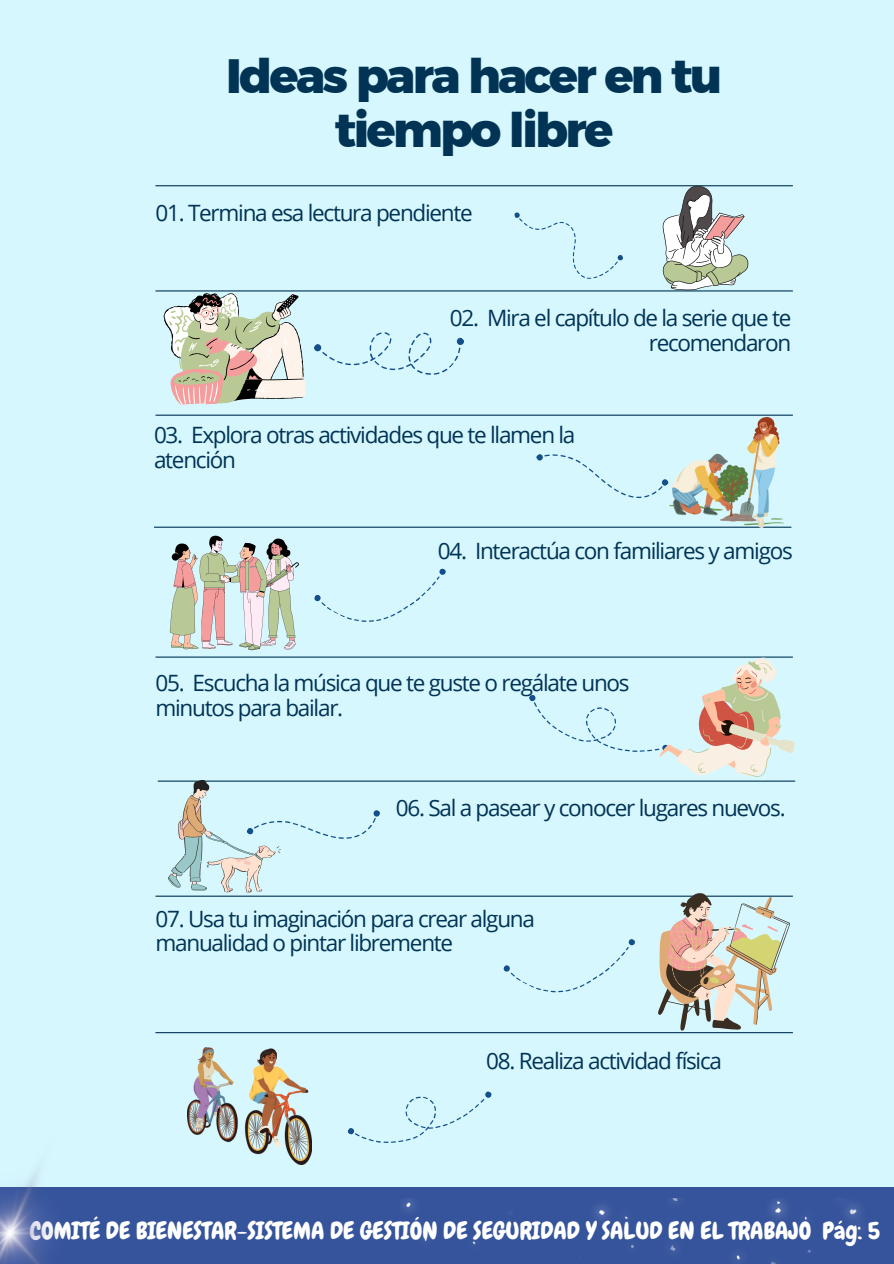
<style>
.page{position:relative;width:894px;height:1264px;background:#fff}
.page>*{position:absolute;margin:0;border:0;box-sizing:border-box;transform-origin:0 0}
.t1{font:700 48px/54px "Kief Montaser Extra";letter-spacing:-.055em;color:#003354;text-align:center}
.t2{font:24px "Chewy";color:#fff}
.t3{font:22.5px/24.8px "Open Sans";letter-spacing:-.055em;color:#003354}
</style>
<div class="page">
<div style="left:0;top:0;width:893px;height:1263px;background:#d7f7ff"></div>
<hr style="left:155px;top:185px;width:637px;height:1px;background:#003354">
<hr style="left:155px;top:290px;width:637px;height:1px;background:#003354">
<hr style="left:155px;top:414px;width:637px;height:2px;background:#003354">
<hr style="left:154px;top:526px;width:637px;height:2px;background:#003354">
<hr style="left:155px;top:656px;width:637px;height:1px;background:#003354">
<div style="left:0;top:1187px;width:893px;height:76px;background:#36549c"></div>
<hr style="left:158px;top:780px;width:637px;height:1px;background:#003354">
<hr style="left:155px;top:895px;width:637px;height:1px;background:#003354">
<hr style="left:155px;top:1032px;width:637px;height:1px;background:#003354">
<svg style="left:513px;top:212px;width:110px;height:79px"></svg>
<svg style="left:312px;top:290px;width:153px;height:126px"></svg>
<svg style="left:535px;top:454px;width:134px;height:74px"></svg>
<svg style="left:314px;top:568px;width:132px;height:54px"></svg>
<svg style="left:503px;top:939px;width:132px;height:54px"></svg>
<svg style="left:347px;top:1091px;width:145px;height:52px"></svg>
<svg style="left:662px;top:186px;width:86px;height:104px"></svg>
<svg style="left:170px;top:535px;width:129px;height:115px"></svg>
<svg style="left:163px;top:293px;width:142px;height:112px"></svg>
<svg style="left:528px;top:657px;width:266px;height:125px"></svg>
<svg style="left:168px;top:780px;width:213px;height:112px"></svg>
<img style="left:188px;top:1047px;width:123px;height:117px">
<svg style="left:657px;top:893px;width:132px;height:137px"></svg>
<img style="left:669px;top:418px;width:114px;height:109px">
<img style="left:402px;top:1198px;width:459px;height:65px">
<img style="left:0;top:1170px;width:52px;height:93px">
<h1 class="t1" style="left:226px;top:48px;width:497px">Ideas para hacer en tu tiempo libre</h1>
<p class="t3" style="left:155px;top:200px;width:319px">01. Termina esa lectura pendiente</p>
<p class="t3" style="left:450px;top:305px;width:343px;text-align:right">02. Mira el capítulo de la serie que te recomendaron</p>
<p class="t3" style="left:154px;top:422px;width:423px">03. Explora otras actividades que te llamen la atención</p>
<p class="t3" style="left:438px;top:538px;width:356px">04. Interactúa con familiares y amigos</p>
<p class="t3" style="left:155px;top:670px;width:475px">05. Escucha la música que te guste o regálate unos minutos para bailar.</p>
<p class="t3" style="left:395px;top:794px;width:391px">06. Sal a pasear y conocer lugares nuevos.</p>
<p class="t3" style="left:155px;top:905px;width:381px">07. Usa tu imaginación para crear alguna manualidad o pintar libremente</p>
<p class="t3" style="left:486px;top:1047px;width:237px">08. Realiza actividad física</p>
<p class="t2" style="left:30px;top:1215px;width:851px">COMITÉ DE BIENESTAR-SISTEMA DE GESTIÓN DE SEGURIDAD Y SALUD EN EL TRABAJO Pág. 5</p>
</div>
